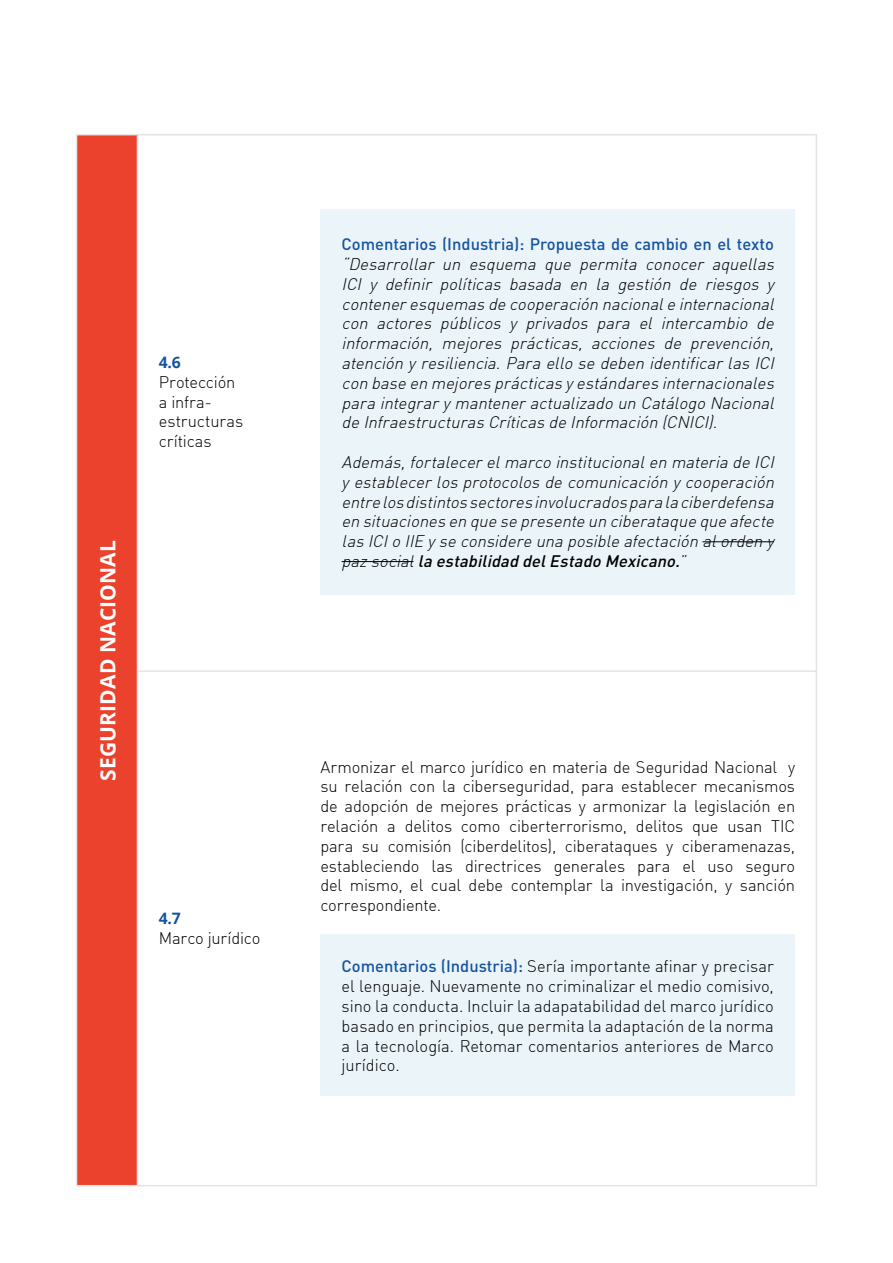
<style>
.page{position:relative;width:893px;height:1263px;background:#fff}
.page>*{position:absolute;margin:0;border:0;box-sizing:border-box;transform-origin:0 0}
.t1{font:700 21px "Open Sans";letter-spacing:.005em;color:#fff}
.t2{font:300 16.5px/19.8px "DI Nbek";letter-spacing:-.01em;color:#000;text-align:justify}
.t3{font:italic 300 16.5px/19.8px "DI Nbek";color:#000;text-align:justify}
.t4{font:500 16.5px "DIN";color:#1654a1}
.t5{font:italic 500 16.5px "DIN";color:#000}
.t6{font:700 15.75px "Open Sans";color:#1654a1}
.s1{font-family:"DI Nbek";font-weight:300}
.s2{font-family:"DIN";font-weight:500;color:#1654a1}
</style>
<div class="page">
<div style="left:77px;top:135px;width:61px;height:1051px;background:#eb422d"></div>
<hr style="left:137px;top:135px;width:1px;height:1051px;background:#e5e4e3">
<hr style="left:138px;top:670px;width:678px;height:2px;background:#e5e4e3">
<div style="left:320px;top:934px;width:475px;height:162px;background:#ebf4f9"></div>
<div style="left:320px;top:209px;width:475px;height:386px;background:#ebf4f9"></div>
<hr style="left:702px;top:541px;width:72px;height:1px;background:#000">
<hr style="left:342px;top:561px;width:71px;height:1px;background:#000">
<p class="t1" style="left:93px;top:780px;width:242px;rotate:-90deg">SEGURIDAD NACIONAL</p>
<p class="t6" style="left:159px;top:351px;width:23px">4.6</p>
<p class="t2" style="left:159px;top:372px;width:86px;text-align:left">Protección a infra&shy;estructuras críticas</p>
<p class="t6" style="left:159px;top:907px;width:23px">4.7</p>
<p class="t2" style="left:159px;top:928px;width:103px">Marco jurídico</p>
<p class="t4" style="left:342px;top:234px;width:434px">Comentarios (Industria): Propuesta de cambio en el texto</p>
<p class="t3" style="left:342px;top:254px;width:438px">“Desarrollar un esquema que permita conocer aquellas ICI y definir políticas basada en la gestión de riesgos y conteneresquemas de cooperación nacionale internacional con actores públicos y privados para el intercambio de información, mejores prácticas, acciones de prevención, atención yresiliencia.Para ello se deben identificarlas ICI con base en mejores prácticas yestándares internacionales para integrarymanteneractualizado un Catálogo Nacional de Infraestructuras Críticas de Información (CNICI).</p>
<p class="t3" style="left:342px;top:452px;width:438px">Además,fortalecerelmarco institucionalen materia de ICI yestablecerlos protocolos de comunicación ycooperación entre los distintos sectores involucrados para la ciberdefensa en situaciones en que se presente un ciberataque que afecte las ICIo IIE yse considere una posible afectación alorden y</p>
<p class="t5" style="left:342px;top:551px;width:350px"><span class="s1">pazsocial</span> la estabilidad delEstado Mexicano.<span class="s1">”</span></p>
<p class="t2" style="left:320px;top:756px;width:476px">Armonizar el marco jurídico en materia de Seguridad Nacional y su relación con la ciberseguridad, para establecer mecanismos de adopción de mejores prácticas y armonizar la legislación en relación a delitos como ciberterrorismo, delitos que usan TIC para su comisión (ciberdelitos), ciberataques y ciberamenazas, estableciendo las directrices generales para el uso seguro del mismo, el cual debe contemplar la investigación, y sanción correspondiente.</p>
<p class="t2" style="left:342px;top:956px;width:434px"><span class="s2">Comentarios (Industria):</span> Sería importante afinar y precisar el lenguaje. Nuevamente no criminalizar el medio comisivo, sino la conducta. Incluir la adapatabilidad del marco jurídico basado en principios, que permita la adaptación de la norma a la tecnología. Retomar comentarios anteriores de Marco jurídico.</p>
</div>
